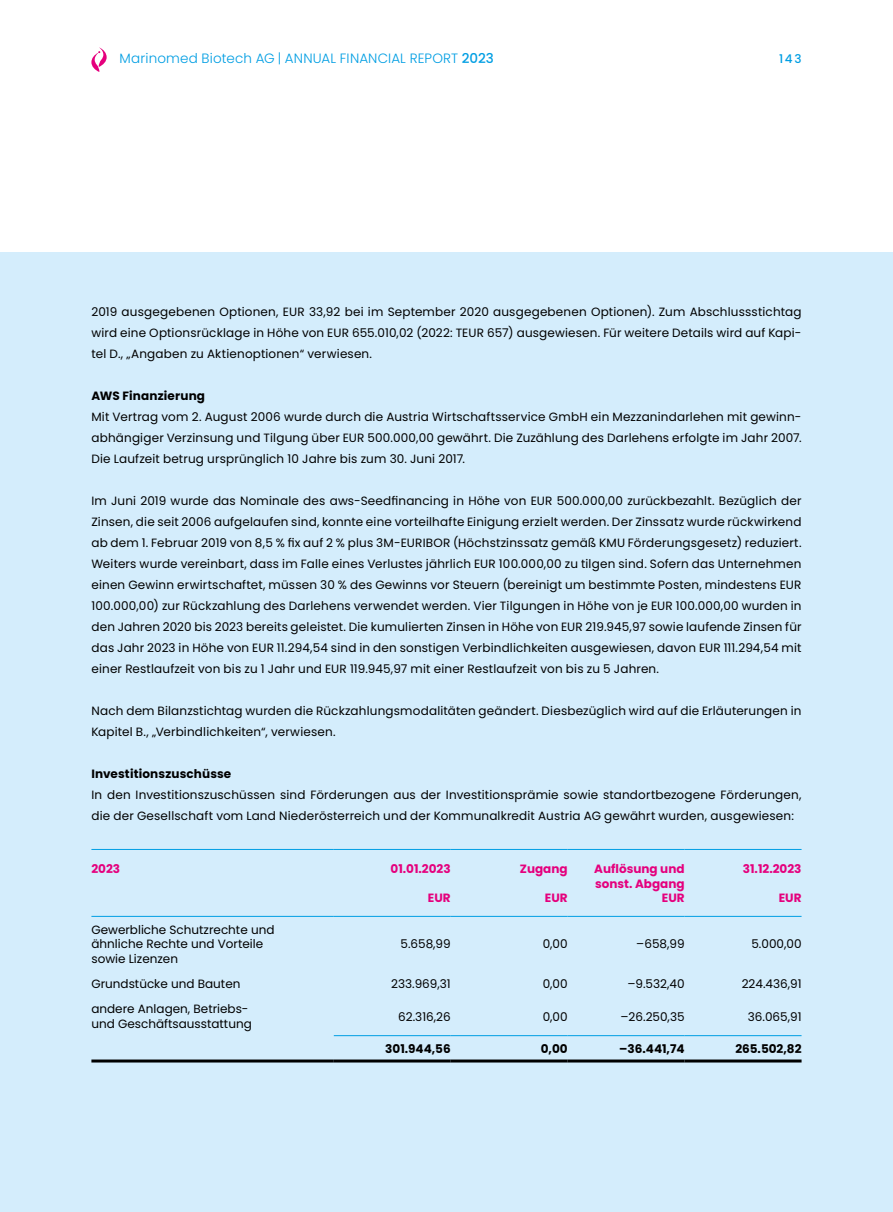
<style>
.page{position:relative;width:893px;height:1212px;background:#fff}
.page>*{position:absolute;margin:0;border:0;box-sizing:border-box;transform-origin:0 0}
.t1{font:300 13.5px "Poppins";letter-spacing:.01em;color:#009ee3}
.t2{font:12px/21px "Poppins";letter-spacing:.01em;color:#000}
.t3{font:700 12px "Poppins";letter-spacing:.01em;color:#000}
.t4{font:700 12px/14.4px "Poppins";color:#e5007d;text-align:right}
.t5{font:500 12px "Poppins";color:#009ee3}
.s1{font-weight:500}
</style>
<div class="page">
<div style="left:0;top:252px;width:893px;height:960px;background:#d4edfc"></div>
<hr style="left:91px;top:849px;width:243px;height:1px;background:#009ee3">
<hr style="left:334px;top:849px;width:117px;height:1px;background:#009ee3">
<hr style="left:451px;top:849px;width:117px;height:1px;background:#009ee3">
<hr style="left:568px;top:849px;width:117px;height:1px;background:#009ee3">
<hr style="left:685px;top:849px;width:116px;height:1px;background:#009ee3">
<hr style="left:91px;top:916px;width:243px;height:1px;background:#009ee3">
<hr style="left:334px;top:916px;width:117px;height:1px;background:#009ee3">
<hr style="left:451px;top:916px;width:117px;height:1px;background:#009ee3">
<hr style="left:568px;top:916px;width:117px;height:1px;background:#009ee3">
<hr style="left:685px;top:916px;width:116px;height:1px;background:#009ee3">
<hr style="left:334px;top:1035px;width:117px;height:1px;background:#009ee3">
<hr style="left:451px;top:1035px;width:117px;height:1px;background:#009ee3">
<hr style="left:568px;top:1035px;width:117px;height:1px;background:#009ee3">
<hr style="left:685px;top:1035px;width:116px;height:1px;background:#009ee3">
<hr style="left:91px;top:1059px;width:243px;height:3px;background:#000">
<hr style="left:334px;top:1059px;width:117px;height:3px;background:#000">
<hr style="left:451px;top:1059px;width:117px;height:3px;background:#000">
<hr style="left:568px;top:1059px;width:117px;height:3px;background:#000">
<hr style="left:685px;top:1059px;width:116px;height:3px;background:#000">
<svg style="left:91px;top:48px;width:16px;height:24px"></svg>
<p class="t1" style="left:119px;top:50px;width:376px">Marinomed Biotech AG<span class="s1">2023</span> | Marinomed Biotech AG<span class="s1">2023</span></p>
<p class="t1" style="left:278px;top:50px;width:182px">| ANNUAL FINANCIAL REPORT</p>
<p class="t5" style="left:779px;top:52px;width:24px">143</p>
<p class="t1" style="left:119px;top:50px;width:147px">JAHRESFINANZBERICHT</p>
<p class="t2" style="left:91px;top:301px;width:712px;text-align:justify">2019 ausgegebenen Optionen, EUR 33,92 bei im September 2020 ausgegebenen Optionen). Zum Abschlussstichtag wird eine Optionsrücklage in Höhe von EUR 655.010,02 (2022: TEUR 657) ausgewiesen. Für weitere Details wird auf Kapi&shy;tel D., „Angaben zu Aktienoptionen“ verwiesen.</p>
<p class="t3" style="left:91px;top:388px;width:115px">AWS Finanzierung</p>
<p class="t2" style="left:91px;top:406px;width:712px;text-align:justify">Mit Vertrag vom 2. August 2006 wurde durch die Austria Wirtschaftsservice GmbH ein Mezzanindarlehen mit gewinn&shy;abhängiger Verzinsung und Tilgung über EUR 500.000,00 gewährt. Die Zuzählung des Darlehens erfolgte im Jahr 2007.<br>Die Laufzeit betrug ursprünglich 10 Jahre bis zum 30. Juni 2017.</p>
<p class="t2" style="left:91px;top:490px;width:712px;text-align:justify">Im Juni 2019 wurde das Nominale des aws-Seedfinancing in Höhe von EUR 500.000,00 zurückbezahlt. Bezüglich der Zinsen, die seit 2006 aufgelaufen sind, konnte eine vorteilhafte Einigung erzielt werden. Der Zinssatz wurde rückwirkend ab dem 1. Februar 2019 von 8,5 % fix auf 2 % plus 3M-EURIBOR (Höchstzinssatz gemäß KMU Förderungsgesetz) reduziert.<br>Weiters wurde vereinbart, dass im Falle eines Verlustes jährlich EUR 100.000,00 zu tilgen sind. Sofern das Unternehmen einen Gewinn erwirtschaftet, müssen 30 % des Gewinns vor Steuern (bereinigt um bestimmte Posten, mindestens EUR 100.000,00) zur Rückzahlung des Darlehens verwendet werden. Vier Tilgungen in Höhe von je EUR 100.000,00 wurden in den Jahren 2020 bis 2023 bereits geleistet. Die kumulierten Zinsen in Höhe von EUR 219.945,97 sowie laufende Zinsen für das Jahr 2023 in Höhe von EUR 11.294,54 sind in den sonstigen Verbindlichkeiten ausgewiesen, davon EUR 111.294,54 mit einer Restlaufzeit von bis zu 1 Jahr und EUR 119.945,97 mit einer Restlaufzeit von bis zu 5 Jahren.</p>
<p class="t2" style="left:91px;top:700px;width:712px">Nach dem Bilanzstichtag wurden die Rückzahlungsmodalitäten geändert. Diesbezüglich wird auf die Erläuterungen in<br>Kapitel B., „Verbindlichkeiten“, verwiesen.</p>
<p class="t3" style="left:91px;top:766px;width:141px">Investitionszuschüsse</p>
<p class="t2" style="left:91px;top:784px;width:712px">In den Investitionszuschüssen sind Förderungen aus der Investitionsprämie sowie standortbezogene Förderungen, die der Gesellschaft vom Land Niederösterreich und der Kommunalkredit Austria AG gewährt wurden, ausgewiesen:</p>
<p class="t4" style="left:91px;top:862px;width:30px">2023</p>
<p class="t4" style="left:390px;top:862px;width:62px">01.01.2023</p>
<p class="t4" style="left:428px;top:891px;width:24px">EUR</p>
<p class="t4" style="left:520px;top:862px;width:49px">Zugang</p>
<p class="t4" style="left:545px;top:891px;width:24px">EUR</p>
<p class="t4" style="left:594px;top:862px;width:92px">Auflösung und sonst. Abgang<br>EUR</p>
<p class="t4" style="left:743px;top:862px;width:60px">31.12.2023</p>
<p class="t4" style="left:779px;top:891px;width:24px">EUR</p>
<p class="t2" style="left:91px;top:922px;width:185px;line-height:14.4px">Gewerbliche Schutzrechte und ähnliche Rechte und Vorteile sowie Lizenzen</p>
<p class="t2" style="left:400px;top:933px;width:52px">5.658,99</p>
<p class="t2" style="left:543px;top:933px;width:26px">0,00</p>
<p class="t2" style="left:636px;top:933px;width:50px">–658,99</p>
<p class="t2" style="left:751px;top:933px;width:52px">5.000,00</p>
<p class="t2" style="left:91px;top:973px;width:151px">Grundstücke und Bauten</p>
<p class="t2" style="left:391px;top:973px;width:61px">233.969,31</p>
<p class="t2" style="left:543px;top:973px;width:26px">0,00</p>
<p class="t2" style="left:627px;top:973px;width:59px">–9.532,40</p>
<p class="t2" style="left:742px;top:973px;width:61px">224.436,91</p>
<p class="t2" style="left:91px;top:1002px;width:162px;line-height:14.4px">andere Anlagen, Betriebs&shy;und Geschäftsausstattung</p>
<p class="t2" style="left:398px;top:1006px;width:54px">62.316,26</p>
<p class="t2" style="left:543px;top:1006px;width:26px">0,00</p>
<p class="t2" style="left:620px;top:1006px;width:66px">–26.250,35</p>
<p class="t2" style="left:748px;top:1006px;width:55px">36.065,91</p>
<p class="t3" style="left:385px;top:1042px;width:67px">301.944,56</p>
<p class="t3" style="left:541px;top:1042px;width:28px">0,00</p>
<p class="t3" style="left:619px;top:1042px;width:67px">–36.441,74</p>
<p class="t3" style="left:735px;top:1042px;width:68px">265.502,82</p>
</div>
